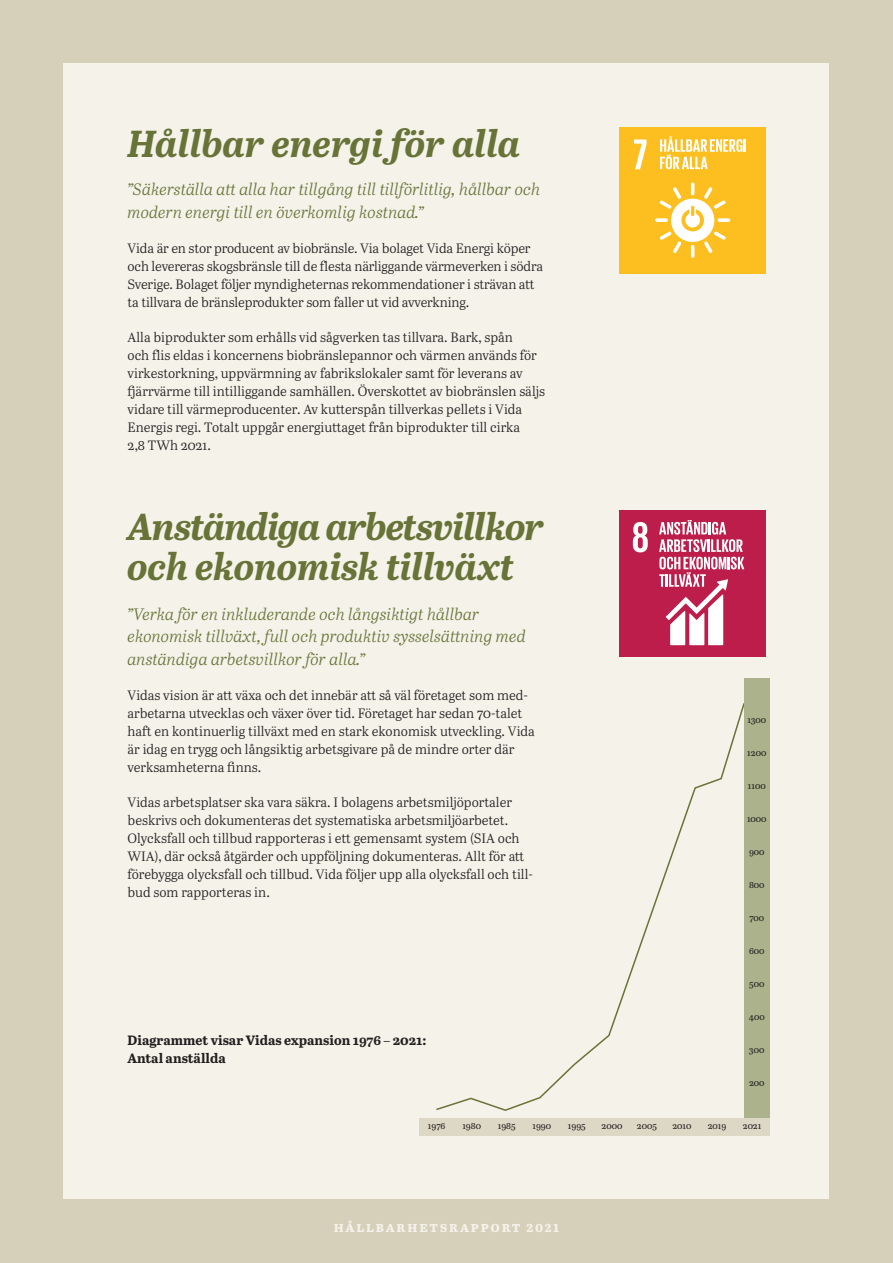
<style>
.page{position:relative;width:893px;height:1263px;background:#d6cfba}
.page>*{position:absolute;margin:0;border:0;box-sizing:border-box;transform-origin:0 0}
.t1{font:italic 700 37.5px/40.5px "Abril Text";letter-spacing:-.015em;color:#677337}
.t2{font:italic 16.5px/22.5px "Abril Text Lt";color:#677337}
.t3{font:700 15px "Abril Text";letter-spacing:.11em;color:#f4f2e9}
.t4{font:13.5px/18px "Abril Text Lt";color:#231f20}
.t5{font:700 13.5px/18px "Abril Text";color:#231f20}
.t6{font:9px "Abril Text";color:#231f20}
</style>
<div class="page">
<div style="left:64px;top:64px;width:765px;height:1135px;background:#f4f2e9"></div>
<div style="left:619px;top:128px;width:146px;height:146px;background:#fdbe1f"></div>
<svg style="left:634px;top:140px;width:12px;height:29px"></svg>
<svg style="left:655px;top:218px;width:13px;height:4px"></svg>
<svg style="left:717px;top:218px;width:13px;height:4px"></svg>
<svg style="left:659px;top:182px;width:67px;height:76px"></svg>
<svg style="left:660px;top:136px;width:86px;height:33px"></svg>
<div style="left:619px;top:510px;width:146px;height:147px;background:#bd1d4a"></div>
<svg style="left:633px;top:522px;width:15px;height:30px"></svg>
<svg style="left:659px;top:520px;width:85px;height:125px"></svg>
<svg style="left:436px;top:703px;width:308px;height:408px"></svg>
<div style="left:419px;top:1118px;width:351px;height:17px;background:#ddd7c5"></div>
<div style="left:744px;top:679px;width:26px;height:439px;background:#abb28c"></div>
<h1 class="t1" style="left:128px;top:122px;width:394px">Hållbar energi för alla</h1>
<p class="t2" style="left:128px;top:177px;width:414px">”Säkerställa att alla har tillgång till tillförlitlig, hållbar och modern energi till en överkomlig kostnad.”</p>
<p class="t4" style="left:128px;top:238px;width:417px">Vida är en stor producent av biobränsle. Via bolaget Vida Energi köper och levereras skogsbränsle till de flesta närliggande värmeverken i södra Sverige. Bolaget följer myndigheternas rekommendationer i strävan att ta tillvara de bränsleprodukter som faller ut vid avverkning.</p>
<p class="t4" style="left:128px;top:327px;width:419px">Alla biprodukter som erhålls vid sågverken tas tillvara. Bark, spån<br>och flis eldas i koncernens biobränslepannor och värmen används för virkestorkning, uppvärmning av fabrikslokaler samt för leverans av fjärrvärme till intilliggande samhällen. Överskottet av biobränslen säljs vidare till värmeproducenter. Av kutterspån tillverkas pellets i Vida Energis regi. Totalt uppgår energiuttaget från biprodukter till cirka<br>2,8 TWh 2021.</p>
<h1 class="t1" style="left:128px;top:504px;width:418px">Anständiga arbetsvillkor och ekonomisk tillväxt</h1>
<p class="t2" style="left:128px;top:602px;width:400px">”Verka för en inkluderande och långsiktigt hållbar ekonomisk tillväxt, full och produktiv sysselsättning med anständiga arbetsvillkor för alla.”</p>
<p class="t4" style="left:128px;top:685px;width:409px">Vidas vision är att växa och det innebär att så väl företaget som med&shy;arbetarna utvecklas och växer över tid. Företaget har sedan 70-talet haft en kontinuerlig tillväxt med en stark ekonomisk utveckling. Vida är idag en trygg och långsiktig arbetsgivare på de mindre orter där verksamheterna finns.</p>
<p class="t4" style="left:128px;top:792px;width:407px">Vidas arbetsplatser ska vara säkra. I bolagens arbetsmiljöportaler beskrivs och dokumenteras det systematiska arbetsmiljöarbetet.<br>Olycksfall och tillbud rapporteras i ett gemensamt system (SIA och WIA), där också åtgärder och uppföljning dokumenteras. Allt för att förebygga olycksfall och tillbud. Vida följer upp alla olycksfall och till&shy;bud som rapporteras in.</p>
<p class="t5" style="left:128px;top:1031px;width:300px">Diagrammet visar Vidas expansion 1976 – 2021:<br>Antal anställda</p>
<p class="t6" style="left:747px;top:713px;width:20px">1300</p>
<p class="t6" style="left:747px;top:746px;width:21px">1200</p>
<p class="t6" style="left:748px;top:779px;width:19px">1100</p>
<p class="t6" style="left:747px;top:812px;width:21px">1000</p>
<p class="t6" style="left:749px;top:845px;width:17px">900</p>
<p class="t6" style="left:749px;top:878px;width:17px">800</p>
<p class="t6" style="left:749px;top:911px;width:16px">700</p>
<p class="t6" style="left:749px;top:944px;width:17px">600</p>
<p class="t6" style="left:749px;top:977px;width:17px">500</p>
<p class="t6" style="left:749px;top:1010px;width:17px">400</p>
<p class="t6" style="left:749px;top:1043px;width:17px">300</p>
<p class="t6" style="left:749px;top:1076px;width:17px">200</p>
<p class="t6" style="left:428px;top:1119px;width:19px">1976</p>
<p class="t6" style="left:462px;top:1119px;width:20px">1980</p>
<p class="t6" style="left:498px;top:1119px;width:19px">1985</p>
<p class="t6" style="left:532px;top:1119px;width:20px">1990</p>
<p class="t6" style="left:568px;top:1119px;width:19px">1995</p>
<p class="t6" style="left:601px;top:1119px;width:22px">2000</p>
<p class="t6" style="left:637px;top:1119px;width:22px">2005</p>
<p class="t6" style="left:672px;top:1119px;width:21px">2010</p>
<p class="t6" style="left:708px;top:1119px;width:20px">2019</p>
<p class="t6" style="left:743px;top:1119px;width:20px">2021</p>
<p class="t3" style="left:334px;top:1216px;width:227px">hållbarhetsrapport 2021</p>
</div>
